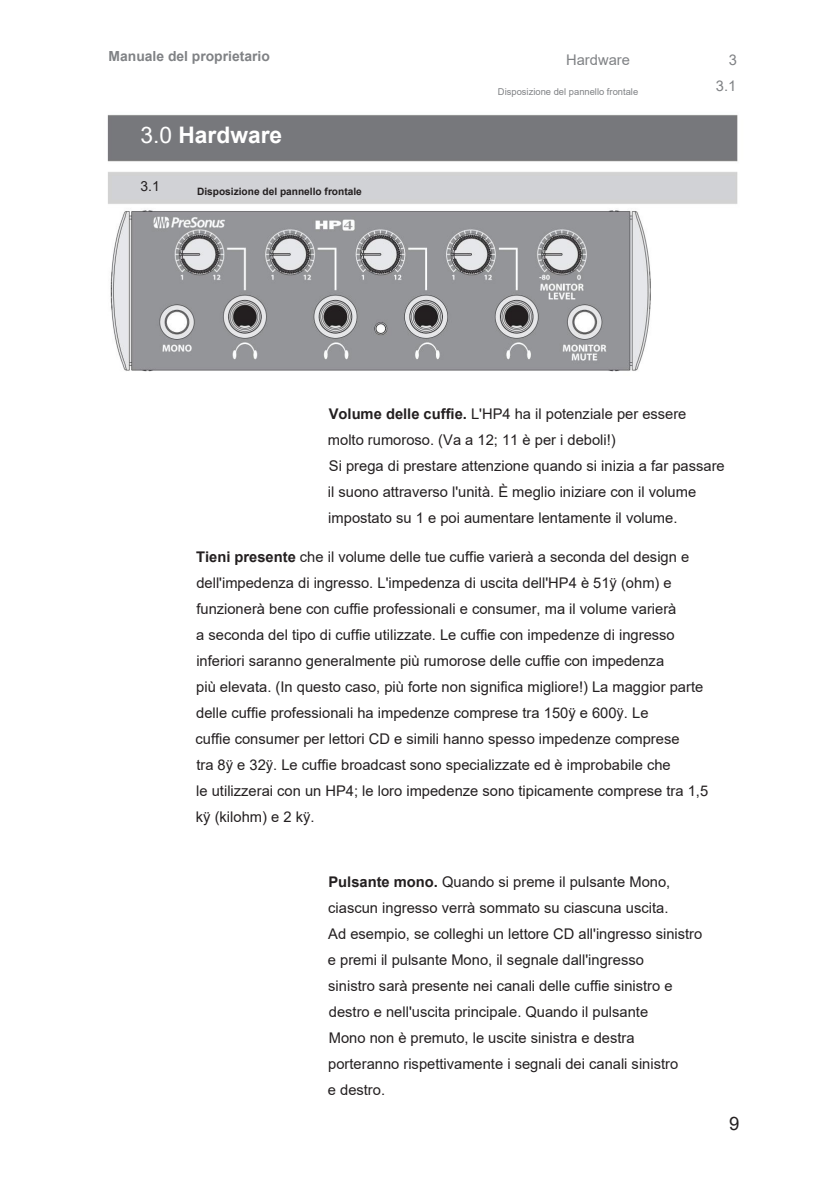
<style>
.page{position:relative;width:838px;height:1190px;background:#fff}
.page>*{position:absolute;margin:0;border:0;box-sizing:border-box;transform-origin:0 0}
.t1{font:700 22.8px "Arial";color:#fff}
.t2{font:18.6px "Arial";color:#231f20}
.t3{font:14.8px/26px "Arial";color:#231f20}
.t4{font:14.8px "Arial";color:#808285}
.t5{font:700 13.8px "Arial";color:#808285}
.t6{font:13.8px "Arial";color:#231f20}
.t7{font:700 10.2px "Arial";color:#231f20}
.t8{font:9.4px "Arial";color:#808285}
.s1{font-weight:400}
.s2{font-weight:700}
</style>
<div class="page">
<img style="left:107px;top:114px;width:631px;height:258px">
<p class="t5" style="left:109px;top:46px;width:163px">Manuale del proprietario</p>
<h1 class="t1" style="left:140px;top:119px;width:143px"><span class="s1">3.0</span> Hardware</h1>
<p class="t6" style="left:140px;top:176px;width:21px">3.1</p>
<p class="t7" style="left:197px;top:184px;width:166px">Disposizione del pannello frontale</p>
<p class="t4" style="left:566px;top:49px;width:65px">Hardware</p>
<p class="t8" style="left:498px;top:85px;width:142px">Disposizione del pannello frontale</p>
<p class="t4" style="left:729px;top:49px;width:10px">3</p>
<p class="t4" style="left:716px;top:75px;width:22px">3.1</p>
<p class="t3" style="left:328px;top:401px;width:360px"><span class="s2">Volume delle cuffie.</span> L'HP4 ha il potenziale per essere molto rumoroso. (Va a 12; 11 è per i deboli!)</p>
<p class="t3" style="left:328px;top:453px;width:398px">Si prega di prestare attenzione quando si inizia a far passare il suono attraverso l'unità. È meglio iniziare con il volume impostato su 1 e poi aumentare lentamente il volume.</p>
<p class="t3" style="left:196px;top:544px;width:514px"><span class="s2">Tieni presente</span> che il volume delle tue cuffie varierà a seconda del design e dell'impedenza di ingresso. L'impedenza di uscita dell'HP4 è 51ÿ (ohm) e funzionerà bene con cuffie professionali e consumer, ma il volume varierà<br>a seconda del tipo di cuffie utilizzate. Le cuffie con impedenze di ingresso inferiori saranno generalmente più rumorose delle cuffie con impedenza<br>più elevata. (In questo caso, più forte non significa migliore!) La maggior parte delle cuffie professionali ha impedenze comprese tra 150ÿ e 600ÿ. Le<br>cuffie consumer per lettori CD e simili hanno spesso impedenze comprese<br>tra 8ÿ e 32ÿ. Le cuffie broadcast sono specializzate ed è improbabile che<br>le utilizzerai con un HP4; le loro impedenze sono tipicamente comprese tra 1,5 kÿ (kilohm) e 2 kÿ.</p>
<p class="t3" style="left:328px;top:869px;width:376px"><span class="s2">Pulsante mono.</span> Quando si preme il pulsante Mono, ciascun ingresso verrà sommato su ciascuna uscita.<br>Ad esempio, se colleghi un lettore CD all'ingresso sinistro e premi il pulsante Mono, il segnale dall'ingresso<br>sinistro sarà presente nei canali delle cuffie sinistro e destro e nell'uscita principale. Quando il pulsante<br>Mono non è premuto, le uscite sinistra e destra porteranno rispettivamente i segnali dei canali sinistro<br>e destro.</p>
<p class="t2" style="left:729px;top:1111px;width:12px">9</p>
</div>
